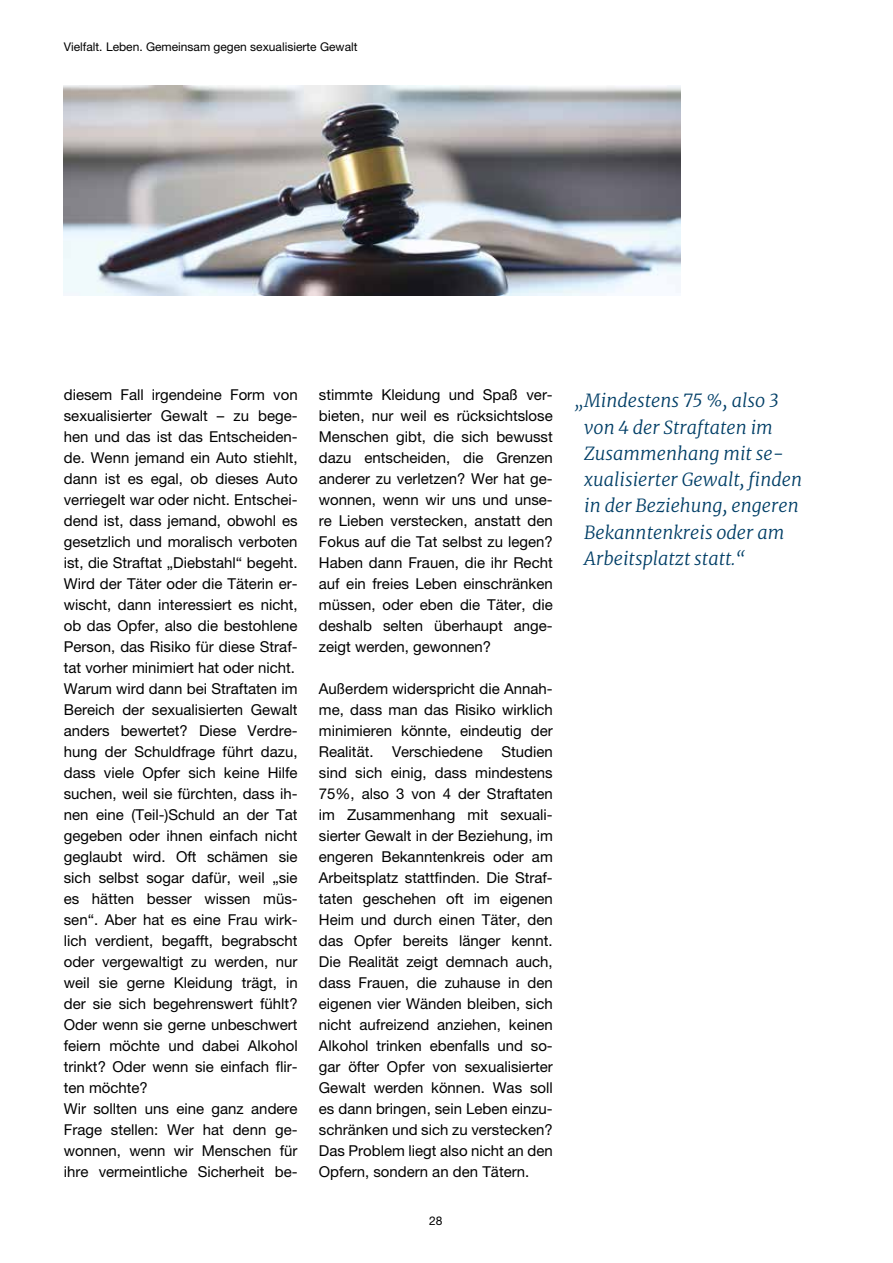
<style>
.page{position:relative;width:893px;height:1263px;background:#fff}
.page>*{position:absolute;margin:0;border:0;box-sizing:border-box;transform-origin:0 0}
.t1{font:italic 300 18px/26.2px "Merriweather";color:#003e66}
.t2{font:15px/21px "Helvetica Neue";color:#000;text-align:justify}
.t3{font:12px "Helvetica Neue";color:#000}
</style>
<div class="page">
<img style="left:64px;top:85px;width:616px;height:210px">
<p class="t3" style="left:64px;top:40px;width:295px">Vielfalt. Leben. Gemeinsam gegen sexualisierte Gewalt</p>
<p class="t2" style="left:64px;top:384px;width:235px;text-align:left">diesem Fall irgendeine Form von sexualisierter Gewalt – zu bege&shy;hen und das ist das Entscheiden&shy;de. Wenn jemand ein Auto stiehlt, dann ist es egal, ob dieses Auto verriegelt war oder nicht. Entschei&shy;dend ist, dass jemand, obwohl es gesetzlich und moralisch verboten ist, die Straftat „Diebstahl“ begeht.<br>Wird der Täter oder die Täterin er&shy;wischt, dann interessiert es nicht, ob das Opfer, also die bestohlene<br>Person, das Risiko für diese Straf&shy;tat vorher minimiert hat oder nicht.<br>Warum wird dann bei Straftaten im<br>Bereich der sexualisierten Gewalt anders bewertet? Diese Verdre&shy;hung der Schuldfrage führt dazu, dass viele Opfer sich keine Hilfe suchen, weil sie fürchten, dass ih&shy;nen eine (Teil-)Schuld an der Tat gegeben oder ihnen einfach nicht geglaubt wird. Oft schämen sie sich selbst sogar dafür, weil „sie es hätten besser wissen müs&shy;sen“. Aber hat es eine Frau wirk&shy;lich verdient, begafft, begrabscht oder vergewaltigt zu werden, nur weil sie gerne Kleidung trägt, in der sie sich begehrenswert fühlt?<br>Oder wenn sie gerne unbeschwert feiern möchte und dabei Alkohol trinkt? Oder wenn sie einfach flir&shy;ten möchte?<br>Wir sollten uns eine ganz andere<br>Frage stellen: Wer hat denn ge&shy;wonnen, wenn wir Menschen für ihre vermeintliche Sicherheit be-</p>
<p class="t2" style="left:319px;top:384px;width:235px">stimmte Kleidung und Spaß ver&shy;bieten, nur weil es rücksichtslose Menschen gibt, die sich bewusst dazu entscheiden, die Grenzen anderer zu verletzen? Wer hat ge&shy;wonnen, wenn wir uns und unse&shy;re Lieben verstecken, anstatt den Fokus auf die Tat selbst zu legen?<br>Haben dann Frauen, die ihr Recht auf ein freies Leben einschränken müssen, oder eben die Täter, die deshalb selten überhaupt ange&shy;zeigt werden, gewonnen?</p>
<p class="t2" style="left:319px;top:678px;width:235px">Außerdem widerspricht die Annah&shy;me, dass man das Risiko wirklich minimieren könnte, eindeutig der Realität. Verschiedene Studien sind sich einig, dass mindestens 75%, also 3 von 4 der Straftaten im Zusammenhang mit sexuali&shy;sierter Gewalt in der Beziehung, im engeren Bekanntenkreis oder am Arbeitsplatz stattfinden. Die Straf&shy;taten geschehen oft im eigenen Heim und durch einen Täter, den das Opfer bereits länger kennt.<br>Die Realität zeigt demnach auch, dass Frauen, die zuhause in den eigenen vier Wänden bleiben, sich nicht aufreizend anziehen, keinen Alkohol trinken ebenfalls und so&shy;gar öfter Opfer von sexualisierter Gewalt werden können. Was soll es dann bringen, sein Leben einzu&shy;schränken und sich zu verstecken?<br>Das Problem liegt also nicht an den Opfern, sondern an den Tätern.</p>
<p class="t3" style="left:429px;top:1213px;width:15px">28</p>
<p class="t1" style="left:584px;top:386px;width:219px;text-indent:-10px">„Mindestens 75 %, also 3 von 4 der Straftaten im<br>Zusammenhang mit se&shy;xualisierter Gewalt, finden in der Beziehung, engeren<br>Bekanntenkreis oder am<br>Arbeitsplatzt statt.“</p>
</div>
